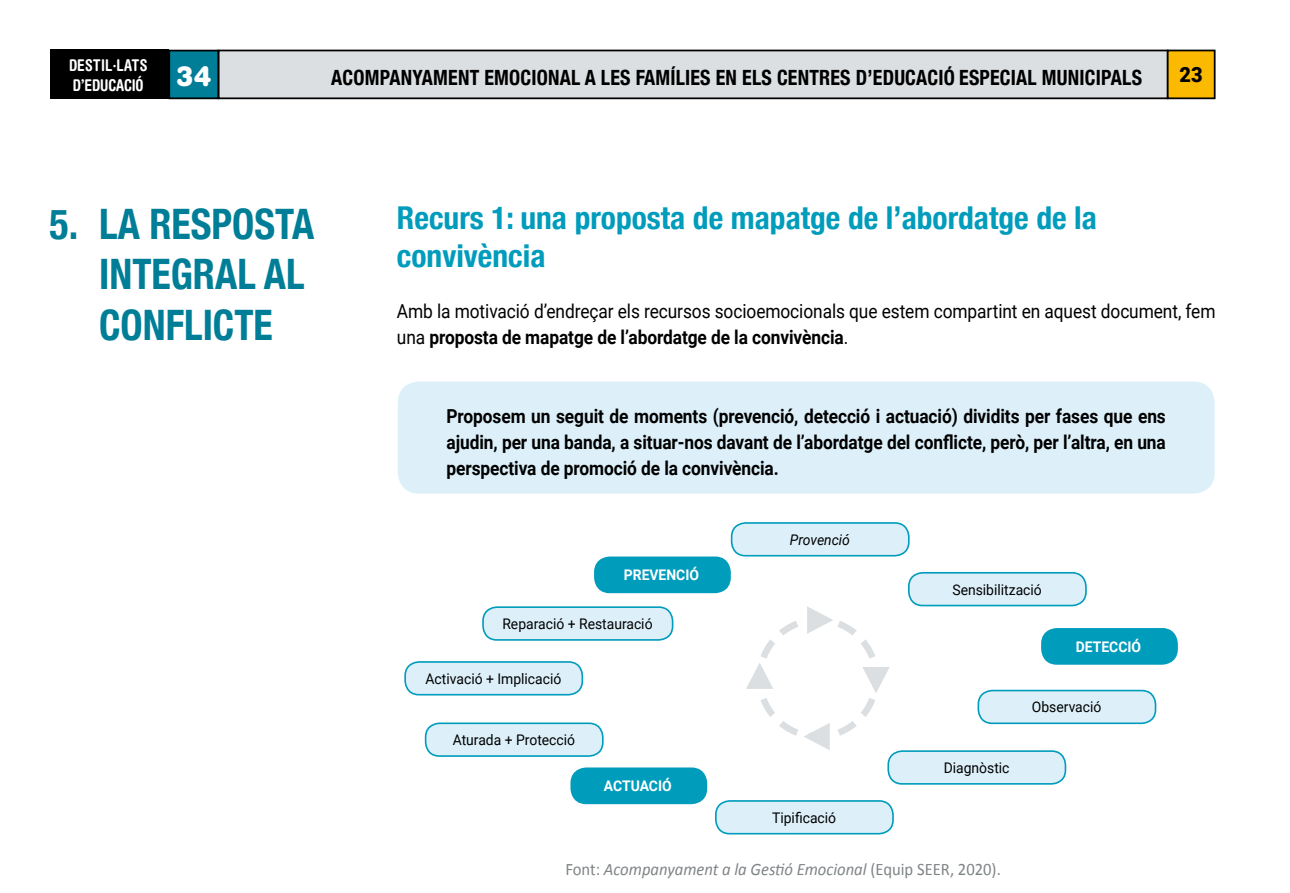
<style>
.page{position:relative;width:1290px;height:893px;background:#fff}
.page>*{position:absolute;margin:0;border:0;box-sizing:border-box;transform-origin:0 0}
.t1{font:700 condensed 42px/50.4px "Helvetica Neue";color:#007e97;scale:.95 1}
.t2{font:700 condensed 31.5px/37.8px "Helvetica Neue";color:#009cbc}
.t3{font:700 condensed 21px "Helvetica Neue";letter-spacing:.01em;color:#000;scale:.95 1}
.t4{font:900 21px "Roboto";color:#000;scale:.95 1}
.t5{font:700 19.25px/26.2px "Roboto";letter-spacing:-.005em;color:#000;text-align:justify;scale:.9 1}
.t6{font:19.25px/26.2px "Roboto";letter-spacing:-.005em;color:#000;scale:.9 1}
.t7{font:italic 17.5px "Calibri";color:#7f8486;scale:.95 1}
.t8{font:700 condensed 16.28px/19.4px "Helvetica Rounded";letter-spacing:-.005em;color:#fff;scale:.95 1}
.t9{font:14.7px "Roboto";color:#000;scale:.95 1}
.t10{font:700 14.7px "Roboto";color:#fff;scale:.95 1}
.t11{font:italic 14.7px "Roboto";color:#000;scale:.95 1}
.s1{font-weight:700}
.s2{font-style:normal}
</style>
<div class="page">
<div style="left:219px;top:50px;width:948px;height:48px;background:#dbdfe1"></div>
<div style="left:218px;top:50px;width:950px;height:49px;border:2px solid #000"></div>
<div style="left:1167px;top:50px;width:47px;height:48px;background:#fbba00"></div>
<div style="left:1167px;top:50px;width:48px;height:49px;border:2px solid #000"></div>
<div style="left:50px;top:50px;width:119px;height:49px;background:#000"></div>
<div style="left:169px;top:51px;width:49px;height:47px;background:#007e97"></div>
<div style="left:168px;top:50px;width:51px;height:49px;border:2px solid #000"></div>
<div style="left:398px;top:382px;width:816px;height:112px;background:#ddf0fa;border-radius:21px"></div>
<svg style="left:746px;top:606px;width:144px;height:144px"></svg>
<div style="left:594px;top:556px;width:137px;height:37px;background:#009cbc;border-radius:16px"></div>
<div style="left:732px;top:523px;width:177px;height:33px;background:#ddf0fa;border-radius:14px"></div>
<div style="left:731px;top:522px;width:178px;height:34px;border:2px solid #009cbc;border-radius:14px"></div>
<div style="left:909px;top:573px;width:177px;height:32px;background:#ddf0fa;border-radius:14px"></div>
<div style="left:908px;top:572px;width:179px;height:34px;border:2px solid #009cbc;border-radius:14px"></div>
<div style="left:1041px;top:628px;width:137px;height:37px;background:#009cbc;border-radius:16px"></div>
<div style="left:978px;top:691px;width:177px;height:32px;background:#ddf0fa;border-radius:14px"></div>
<div style="left:977px;top:690px;width:179px;height:34px;border:2px solid #009cbc;border-radius:14px"></div>
<div style="left:888px;top:751px;width:177px;height:33px;background:#ddf0fa;border-radius:14px"></div>
<div style="left:887px;top:750px;width:179px;height:35px;border:2px solid #009cbc;border-radius:14px"></div>
<div style="left:716px;top:801px;width:177px;height:33px;background:#ddf0fa;border-radius:14px"></div>
<div style="left:715px;top:800px;width:179px;height:34px;border:2px solid #009cbc;border-radius:14px"></div>
<div style="left:570px;top:767px;width:137px;height:37px;background:#009cbc;border-radius:16px"></div>
<div style="left:426px;top:723px;width:177px;height:33px;background:#ddf0fa;border-radius:14px"></div>
<div style="left:425px;top:722px;width:179px;height:35px;border:2px solid #009cbc;border-radius:14px"></div>
<div style="left:405px;top:662px;width:177px;height:33px;background:#ddf0fa;border-radius:14px"></div>
<div style="left:404px;top:661px;width:179px;height:34px;border:2px solid #009cbc;border-radius:14px"></div>
<div style="left:483px;top:607px;width:189px;height:33px;background:#ddf0fa;border-radius:14px"></div>
<div style="left:482px;top:606px;width:191px;height:35px;border:2px solid #009cbc;border-radius:14px"></div>
<p class="t8" style="left:69px;top:55px;width:151px">DESTIL·LATS<br>D’EDUCACIÓ <sup>34</sup></p>
<p class="t3" style="left:331px;top:60px;width:855px">ACOMPANYAMENT EMOCIONAL A LES FAMÍLIES EN ELS CENTRES D’EDUCACIÓ ESPECIAL MUNICIPALS</p>
<p class="t4" style="left:1179px;top:60px;width:26px">23</p>
<h1 class="t1" style="left:99px;top:196px;width:228px;text-indent:-50px">5. LA RESPOSTA<br>INTEGRAL AL<br>CONFLICTE</h1>
<h2 class="t2" style="left:397px;top:196px;width:701px">Recurs 1: una proposta de mapatge de l’abordatge de la convivència</h2>
<p class="t6" style="left:397px;top:297px;width:911px">Amb la motivació d’endreçar els recursos socioemocionals que estem compartint en aquest document, fem una <span class="s1">proposta de mapatge de l’abordatge de la convivència</span>.</p>
<p class="t5" style="left:446px;top:402px;width:801px">Proposem un seguit de moments (prevenció, detecció i actuació) dividits per fases que ens ajudin, per una banda, a situar-nos davant de l’abordatge del conflicte, però, per l’altra, en una perspectiva de promoció de la convivència.</p>
<p class="t10" style="left:624px;top:565px;width:81px">PREVENCIÓ</p>
<p class="t9" style="left:502px;top:613px;width:160px">Reparació + Restauració</p>
<p class="t9" style="left:425px;top:668px;width:144px">Activació + Implicació</p>
<p class="t9" style="left:453px;top:730px;width:130px">Aturada + Protecció</p>
<p class="t10" style="left:604px;top:776px;width:73px">ACTUACIÓ</p>
<p class="t11" style="left:790px;top:529px;width:65px">Provenció</p>
<p class="t9" style="left:772px;top:807px;width:69px">Tipificació</p>
<p class="t9" style="left:952px;top:579px;width:96px">Sensibilització</p>
<p class="t10" style="left:1076px;top:636px;width:70px">DETECCIÓ</p>
<p class="t9" style="left:944px;top:757px;width:71px">Diagnòstic</p>
<p class="t9" style="left:1032px;top:697px;width:75px">Observació</p>
<p class="t7" style="left:565px;top:857px;width:460px"><span class="s2">Font:</span> Acompanyament a la Gestió Emocional <span class="s2">(Equip SEER, 2020).</span></p>
</div>
